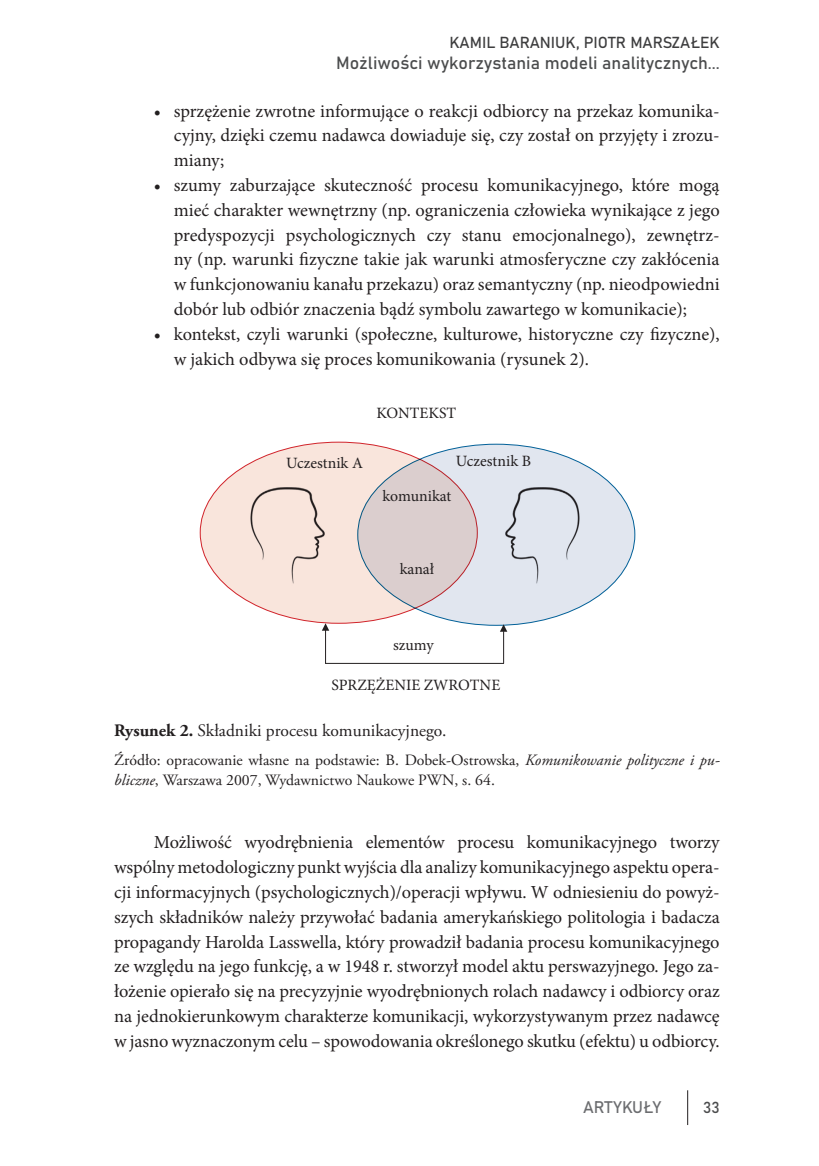
<style>
.page{position:relative;width:819px;height:1166px;background:#fff}
.page>*{position:absolute;margin:0;border:0;box-sizing:border-box;transform-origin:0 0}
.Tekst{font:18.38px/24.8px "Minion Pro";color:#231f20;text-align:justify}
.t1{font:17.5px "Bahnschrift";color:#4b4c4d}
.Tabele_wykresy{font:17.5px "Adobe Garamond Pro";color:#231f20}
.t2{font:16.62px "Bahnschrift";color:#6c6d70}
.źródło{font:15.75px/19.2px "Adobe Garamond Pro";color:#231f20}
.Pagina{font:15.75px "Minion Pro";color:#231f20}
.t3{font:15.75px "Bahnschrift";color:#3e3e3f}
.t4{font:15.75px "Bahnschrift";color:#4b4c4d}
.s1{color:#57585a}
.s2{font-weight:700}
.s3{font-style:italic}
</style>
<div class="page">
<hr style="left:687px;top:1090px;width:1px;height:35px;background:#231f20">
<div style="left:200px;top:442px;width:277px;height:181px;background:#f9e5dc;border-radius:50%"></div>
<svg style="left:358px;top:444px;width:276px;height:181px;background:#dbd8de"></svg>
<hr style="left:325px;top:663px;width:179px;height:1px;background:#231f20">
<hr style="left:325px;top:630px;width:1px;height:33px;background:#231f20">
<hr style="left:503px;top:631px;width:1px;height:32px;background:#231f20">
<svg style="left:322px;top:623px;width:7px;height:8px"></svg>
<svg style="left:500px;top:624px;width:7px;height:8px"></svg>
<img style="left:250px;top:487px;width:75px;height:97px">
<div style="left:487px;top:477px;width:97px;height:114px;background:#e1e6ef"></div>
<p class="t3" style="left:449px;top:30px;width:272px">KAMIL BARANIUK, PIOTR MARSZAŁEK</p>
<p class="t1" style="left:336px;top:49px;width:385px">Możliwości wykorzystania modeli analitycznych<span class="s1">...</span></p>
<p class="Tekst" style="left:174px;top:98px;width:547px;text-indent:-20px">• sprzężenie zwrotne informujące o reakcji odbiorcy na przekaz komunika&shy;cyjny, dzięki czemu nadawca dowiaduje się, czy został on przyjęty i zrozu&shy;miany;</p>
<p class="Tekst" style="left:174px;top:173px;width:547px;text-indent:-20px">• szumy zaburzające skuteczność procesu komunikacyjnego, które mogą mieć charakter wewnętrzny (np. ograniczenia człowieka wynikające z jego predyspozycji psychologicznych czy stanu emocjonalnego), zewnętrz&shy;ny (np. warunki fizyczne takie jak warunki atmosferyczne czy zakłócenia w funkcjonowaniu kanału przekazu) oraz semantyczny (np. nieodpowiedni dobór lub odbiór znaczenia bądź symbolu zawartego w komunikacie);</p>
<p class="Tekst" style="left:174px;top:322px;width:547px;text-indent:-20px">• kontekst, czyli warunki (społeczne, kulturowe, historyczne czy fizyczne), w jakich odbywa się proces komunikowania (rysunek 2).</p>
<p class="Pagina" style="left:376px;top:403px;width:81px">KONTEKST</p>
<p class="Pagina" style="left:286px;top:452px;width:78px">Uczestnik A</p>
<p class="Pagina" style="left:456px;top:450px;width:77px">Uczestnik B</p>
<p class="Pagina" style="left:382px;top:485px;width:70px">komunikat</p>
<p class="Pagina" style="left:400px;top:559px;width:36px">kanał</p>
<p class="Pagina" style="left:393px;top:634px;width:42px">szumy</p>
<p class="Pagina" style="left:331px;top:675px;width:170px">SPRZĘŻENIE ZWROTNE</p>
<p class="Tabele_wykresy" style="left:114px;top:720px;width:334px"><span class="s2">Rysunek 2.</span> Składniki procesu komunikacyjnego.</p>
<p class="źródło" style="left:114px;top:751px;width:607px">Źródło: opracowanie własne na podstawie: B. Dobek-Ostrowska, <span class="s3">Komunikowanie polityczne i pu&shy;bliczne</span>, Warszawa 2007, Wydawnictwo Naukowe PWN, s. 64.</p>
<p class="Tekst" style="left:114px;top:830px;width:607px;text-indent:40px">Możliwość wyodrębnienia elementów procesu komunikacyjnego tworzy wspólny metodologiczny punkt wyjścia dla analizy komunikacyjnego aspektu opera&shy;cji informacyjnych (psychologicznych)/operacji wpływu. W odniesieniu do powyż&shy;szych składników należy przywołać badania amerykańskiego politologia i badacza propagandy Harolda Lasswella, który prowadził badania procesu komunikacyjnego ze względu na jego funkcję, a w 1948 r. stworzył model aktu perswazyjnego. Jego za&shy;łożenie opierało się na precyzyjnie wyodrębnionych rolach nadawcy i odbiorcy oraz na jednokierunkowym charakterze komunikacji, wykorzystywanym przez nadawcę w jasno wyznaczonym celu – spowodowania określonego skutku (efektu) u odbiorcy.</p>
<p class="t2" style="left:583px;top:1094px;width:80px">ARTYKUŁY</p>
<p class="t4" style="left:703px;top:1095px;width:18px">33</p>
</div>
